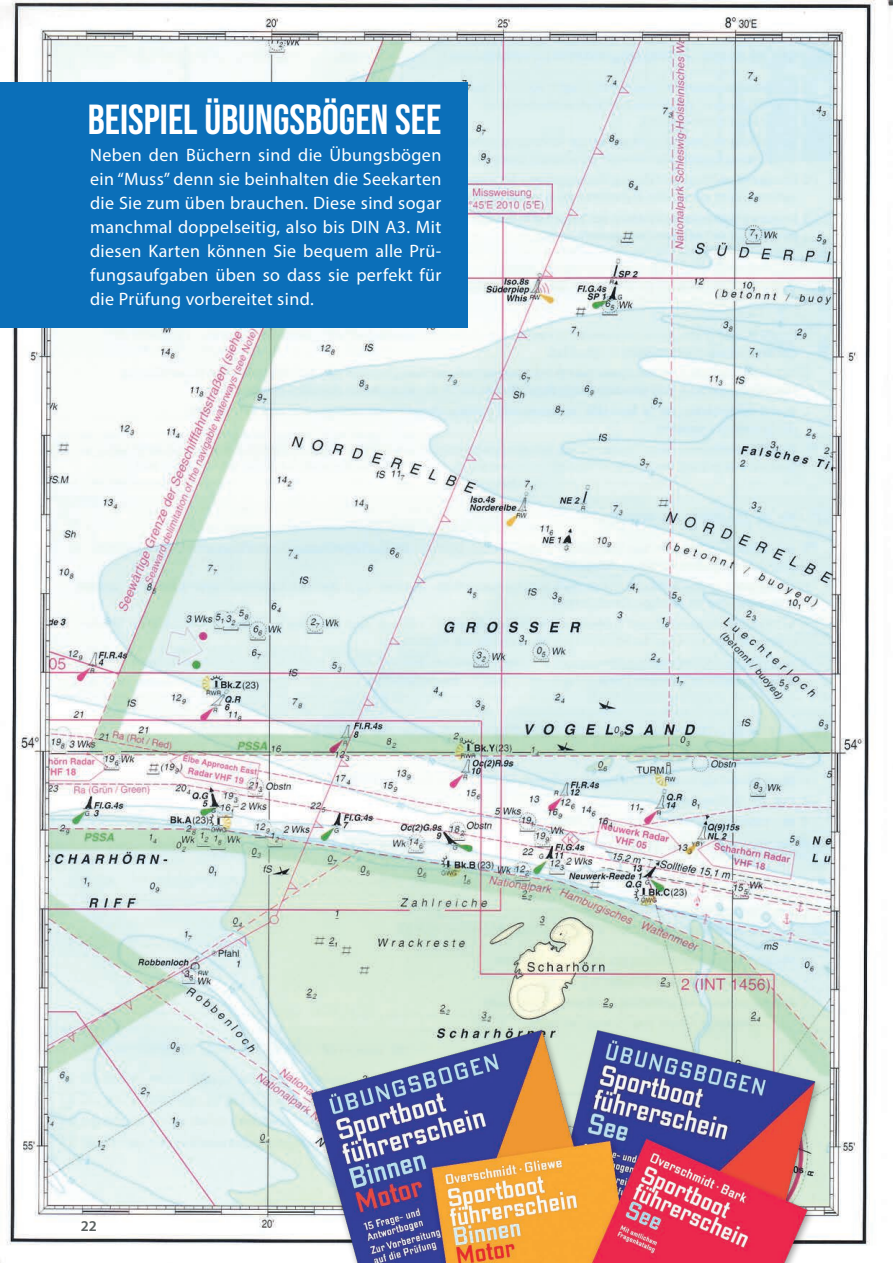
<style>
.page{position:relative;width:893px;height:1263px;background:#fff}
.page>*{position:absolute;margin:0;border:0;box-sizing:border-box;transform-origin:0 0}
.t1{font:42px "Bebas Neue";color:#fff}
.t2{font:18px/24px "Myriad Pro";letter-spacing:.02em;color:#fff;text-align:justify}
.t3{font:600 15px "Myriad Pro";color:#59605f}
</style>
<div class="page">
<img style="left:0;top:0;width:893px;height:1263px">
<img style="left:129px;top:941px;width:764px;height:321px">
<div style="left:0;top:82px;width:468px;height:246px;background:#0b6fb9"></div>
<h1 class="t1" style="left:88px;top:98px;width:355px">BEISPIEL ÜBUNGSBÖGEN SEE</h1>
<p class="t2" style="left:90px;top:144px;width:353px">Neben den Büchern sind die Übungsbögen ein “Muss” denn sie beinhalten die Seekarten die Sie zum üben brauchen. Diese sind sogar manchmal doppelseitig, also bis DIN A3. Mit diesen Karten können Sie bequem alle Prü&shy;fungsaufgaben üben so dass sie perfekt für die Prüfung vorbereitet sind.</p>
<p class="t3" style="left:81px;top:1220px;width:18px">22</p>
</div>
